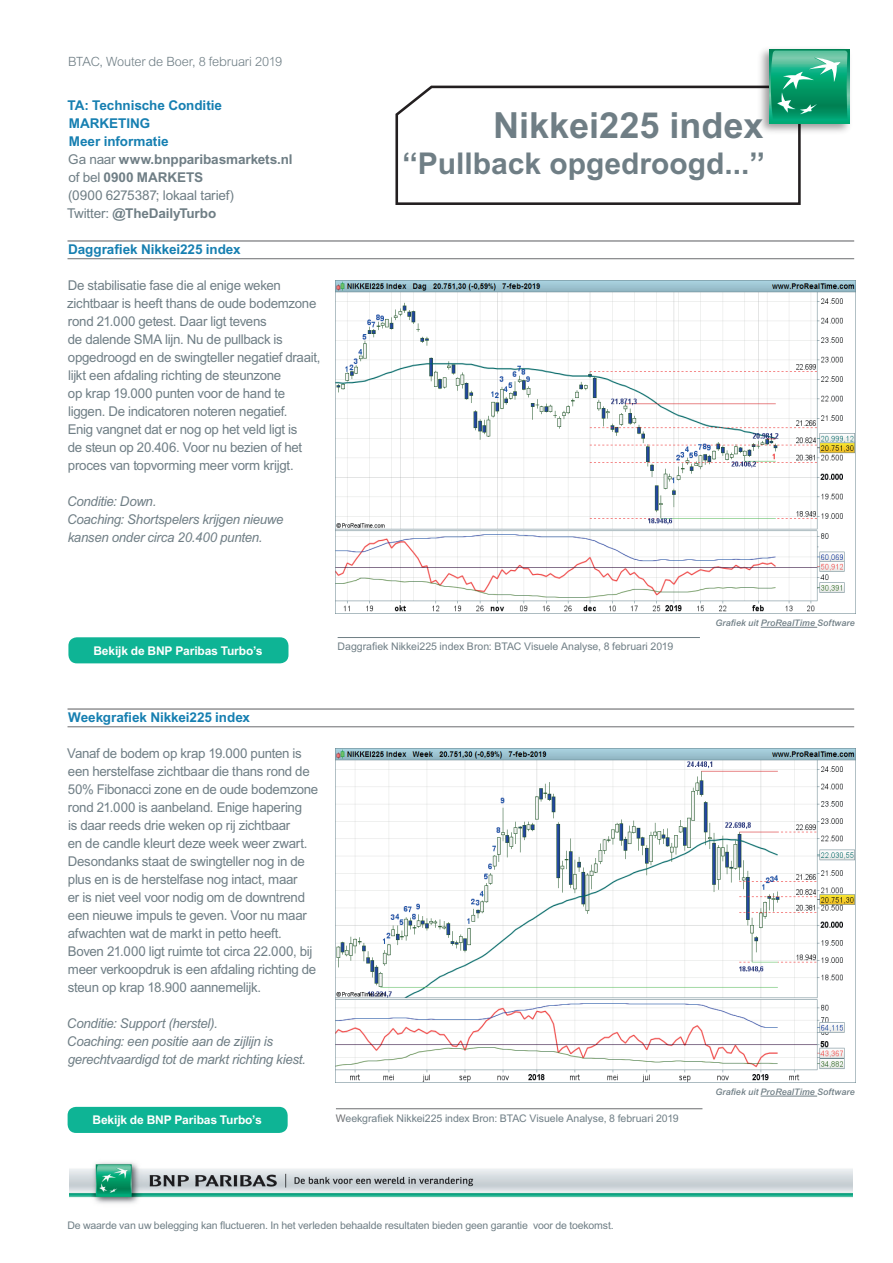
<style>
.page{position:relative;width:893px;height:1263px;background:#fff}
.page>*{position:absolute;margin:0;border:0;box-sizing:border-box;transform-origin:0 0}
.t1{font:700 36px "Arial MT Std";color:#6f7e85}
.t2{font:700 30px "Arial MT Std";color:#6f7e85}
.t3{font:13.5px/18px "Arial MT Std";letter-spacing:-.02em;color:#6f7e85}
.t4{font:italic 13.5px/18px "Arial MT Std";letter-spacing:-.02em;color:#6f7e85}
.t5{font:700 13.5px/18px "Arial MT Std";letter-spacing:-.005em;color:#6f7e85}
.t6{font:700 13.5px/18px "Arial MT Std";letter-spacing:-.005em;color:#167fb1}
.t7{font:300 12.75px "Arial MT Std";letter-spacing:-.01em;color:#6f7e85}
.t8{font:700 12px "Arial MT Std";letter-spacing:-.01em;color:#fff}
.t9{font:10.5px "Arial MT Std";letter-spacing:-.005em;color:#6f7e85}
.t10{font:italic 500 9px "Arial MT Std";letter-spacing:.01em;color:#6f7e85}
.s1{color:#167fb1}
.s2{font-weight:400}
.s3{color:#6c6d70}
</style>
<div class="page">
<hr style="left:68px;top:240px;width:786px;height:2px;background:#6c6d70">
<hr style="left:68px;top:258px;width:786px;height:1px;background:#6c6d70">
<hr style="left:68px;top:708px;width:786px;height:2px;background:#6c6d70">
<hr style="left:68px;top:726px;width:786px;height:1px;background:#6c6d70">
<img style="left:336px;top:281px;width:519px;height:333px">
<img style="left:336px;top:749px;width:519px;height:333px">
<hr style="left:338px;top:637px;width:362px;height:1px;background:#6f7e85">
<hr style="left:336px;top:1108px;width:366px;height:1px;background:#6c6d70">
<div style="left:68px;top:637px;width:220px;height:26px;background:#0eb495;border-radius:9px"></div>
<div style="left:68px;top:1107px;width:220px;height:26px;background:#0eb495;border-radius:9px"></div>
<img style="left:70px;top:1162px;width:783px;height:42px">
<svg style="left:395px;top:85px;width:406px;height:120px"></svg>
<img style="left:755px;top:49px;width:95px;height:88px">
<svg style="left:769px;top:49px;width:80px;height:75px"></svg>
<svg style="left:771px;top:51px;width:76px;height:70px;background:#2cab82"></svg>
<hr style="left:761px;top:627px;width:56px;height:1px;background:#6f7e85">
<hr style="left:761px;top:1096px;width:56px;height:1px;background:#6f7e85">
<p class="t7" style="left:68px;top:54px;width:216px">BTAC, Wouter de Boer, 8 februari 2019</p>
<p class="t6" style="left:68px;top:96px;width:156px">TA: Technische Conditie<br>MARKETING</p>
<p class="t5" style="left:67px;top:132px;width:227px"><span class="s1">Meer informatie<br></span><span class="s2">Ga naar</span> www.bnpparibasmarkets.nl <span class="s2">of bel</span> 0900 MARKETS<br><span class="s2">(0900 6275387; lokaal tarief)<br>Twitter:</span> @TheDailyTurbo</p>
<p class="t6" style="left:68px;top:240px;width:174px">Daggrafiek Nikkei225 index</p>
<p class="t3" style="left:67px;top:276px;width:255px">De stabilisatie fase die al enige weken zichtbaar is heeft thans de oude bodemzone rond 21.000 getest. Daar ligt tevens<br>de dalende SMA lijn. Nu de pullback is opgedroogd en de swingteller negatief draait, lijkt een afdaling richting de steunzone<br>op krap 19.000 punten voor de hand te liggen. De indicatoren noteren negatief.<br>Enig vangnet dat er nog op het veld ligt is<br>de steun op 20.406. Voor nu bezien of het proces van topvorming meer vorm krijgt.</p>
<p class="t4" style="left:67px;top:492px;width:218px">Conditie: Down.<br>Coaching: Shortspelers krijgen nieuwe kansen onder circa 20.400 punten.</p>
<h1 class="t1" style="left:493px;top:104px;width:272px">Nikkei225 index</h1>
<h2 class="t2" style="left:402px;top:146px;width:364px">‘‘Pullback opgedroogd...’’</h2>
<p class="t8" style="left:93px;top:644px;width:171px">Bekijk de BNP Paribas Turbo’s</p>
<p class="t9" style="left:338px;top:641px;width:337px">Daggrafiek Nikkei225 index Bron: BTAC Visuele Analyse, 8 februari 2019</p>
<p class="t6" style="left:68px;top:708px;width:183px">Weekgrafiek Nikkei225 index</p>
<p class="t3" style="left:67px;top:744px;width:253px">Vanaf de bodem op krap 19.000 punten is een herstelfase zichtbaar die thans rond de 50% Fibonacci zone en de oude bodemzone rond 21.000 is aanbeland. Enige hapering<br>is daar reeds drie weken op rij zichtbaar<br>en de candle kleurt deze week weer zwart.<br>Desondanks staat de swingteller nog in de plus en is de herstelfase nog intact, maar<br>er is niet veel voor nodig om de downtrend een nieuwe impuls te geven. Voor nu maar afwachten wat de markt in petto heeft.<br>Boven 21.000 ligt ruimte tot circa 22.000, bij meer verkoopdruk is een afdaling richting de steun op krap 18.900 aannemelijk.</p>
<p class="t4" style="left:67px;top:1014px;width:240px">Conditie: Support (herstel).<br>Coaching: een positie aan de zijlijn is gerechtvaardigd tot de markt richting kiest.</p>
<p class="t8" style="left:93px;top:1113px;width:171px">Bekijk de BNP Paribas Turbo’s</p>
<p class="t9" style="left:336px;top:1112px;width:344px"><span class="s3">W</span>eekgrafiek Nikkei225 index Bron: BTAC Visuele Analyse, 8 februari 2019</p>
<p class="t10" style="left:715px;top:618px;width:141px">Grafiek uit ProRealTime Software</p>
<p class="t10" style="left:715px;top:1087px;width:141px">Grafiek uit ProRealTime Software</p>
<p class="t9" style="left:67px;top:1219px;width:548px">De waarde van uw belegging kan fluctueren. In het verleden behaalde resultaten bieden geen garantie voor de toekomst.</p>
</div>
